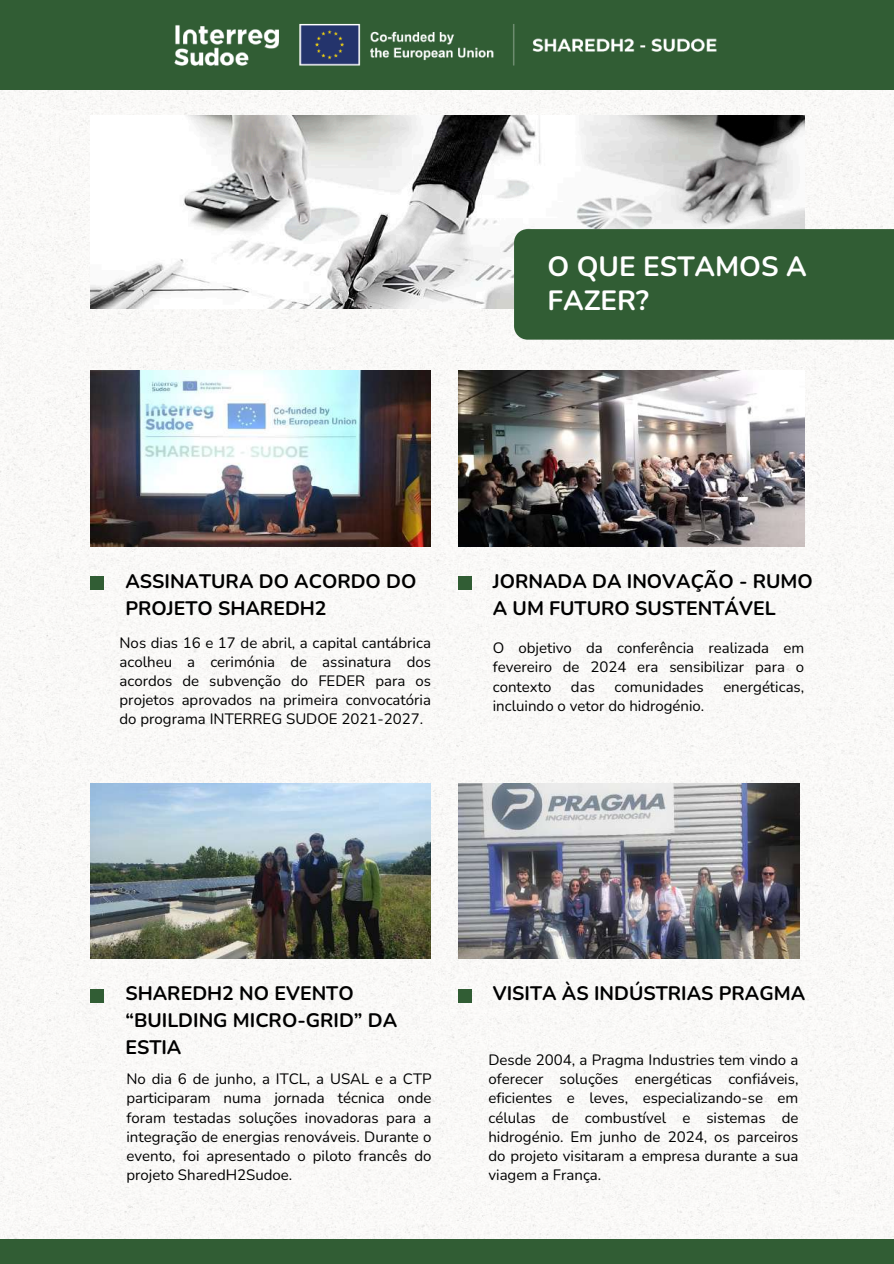
<style>
.page{position:relative;width:894px;height:1264px;background:#fff}
.page>*{position:absolute;margin:0;border:0;box-sizing:border-box;transform-origin:0 0}
.t1{font:700 27.75px/33.8px "Nunito";color:#fff}
.t2{font:700 19.5px/27px "Nunito";color:#000}
.t3{font:15px/19.2px "Nunito";color:#000;text-align:justify}
</style>
<div class="page">
<img style="left:0;top:89px;width:893px;height:1149px">
<div style="left:0;top:0;width:893px;height:89px;background:#315d34"></div>
<div style="left:0;top:1238px;width:893px;height:25px;background:#315d34"></div>
<img style="left:174px;top:23px;width:543px;height:43px">
<img style="left:90px;top:115px;width:714px;height:193px">
<img style="left:90px;top:371px;width:340px;height:175px">
<img style="left:459px;top:371px;width:345px;height:175px">
<div style="left:514px;top:229px;width:379px;height:110px;background:#315d34"></div>
<div style="left:458px;top:576px;width:13px;height:14px;background:#315d34"></div>
<div style="left:90px;top:576px;width:14px;height:14px;background:#315d34"></div>
<img style="left:90px;top:783px;width:340px;height:175px">
<img style="left:459px;top:783px;width:339px;height:175px">
<div style="left:458px;top:988px;width:13px;height:14px;background:#315d34"></div>
<div style="left:90px;top:988px;width:14px;height:14px;background:#315d34"></div>
<h1 class="t1" style="left:547px;top:250px;width:261px">O QUE ESTAMOS A<br>FAZER?</h1>
<h2 class="t2" style="left:125px;top:568px;width:292px">ASSINATURA DO ACORDO DO<br>PROJETO SHAREDH2</h2>
<h2 class="t2" style="left:492px;top:568px;width:321px">JORNADA DA INOVAÇÃO - RUMO<br>A UM FUTURO SUSTENTÁVEL</h2>
<p class="t3" style="left:119px;top:633px;width:313px">Nos dias 16 e 17 de abril, a capital cantábrica acolheu a cerimónia de assinatura dos acordos de subvenção do FEDER para os projetos aprovados na primeira convocatória do programa INTERREG SUDOE 2021-2027.</p>
<p class="t3" style="left:492px;top:638px;width:313px">O objetivo da conferência realizada em fevereiro de 2024 era sensibilizar para o contexto</p>
<p class="t3" style="left:571px;top:677px;width:25px">das</p>
<p class="t3" style="left:614px;top:677px;width:91px">comunidades</p>
<p class="t3" style="left:723px;top:677px;width:82px">energéticas,</p>
<p class="t3" style="left:492px;top:696px;width:213px">incluindo o vetor do hidrogénio.</p>
<h2 class="t2" style="left:125px;top:980px;width:273px">SHAREDH2 NO EVENTO “BUILDING MICRO-GRID” DA<br>ESTIA</h2>
<h2 class="t2" style="left:492px;top:980px;width:314px">VISITA ÀS INDÚSTRIAS PRAGMA</h2>
<p class="t3" style="left:126px;top:1069px;width:306px">No dia 6 de junho, a ITCL, a USAL e a CTP participaram numa jornada técnica onde foram testadas soluções inovadoras para a integração de energias renováveis. Durante o evento, foi apresentado o piloto francês do projeto SharedH2Sudoe.</p>
<p class="t3" style="left:488px;top:1050px;width:311px">Desde 2004, a Pragma Industries tem vindo a oferecer soluções energéticas confiáveis, eficientes e leves, especializando-se em células de combustível e sistemas de hidrogénio. Em junho de 2024, os parceiros do projeto visitaram a empresa durante a sua viagem a França.</p>
</div>
